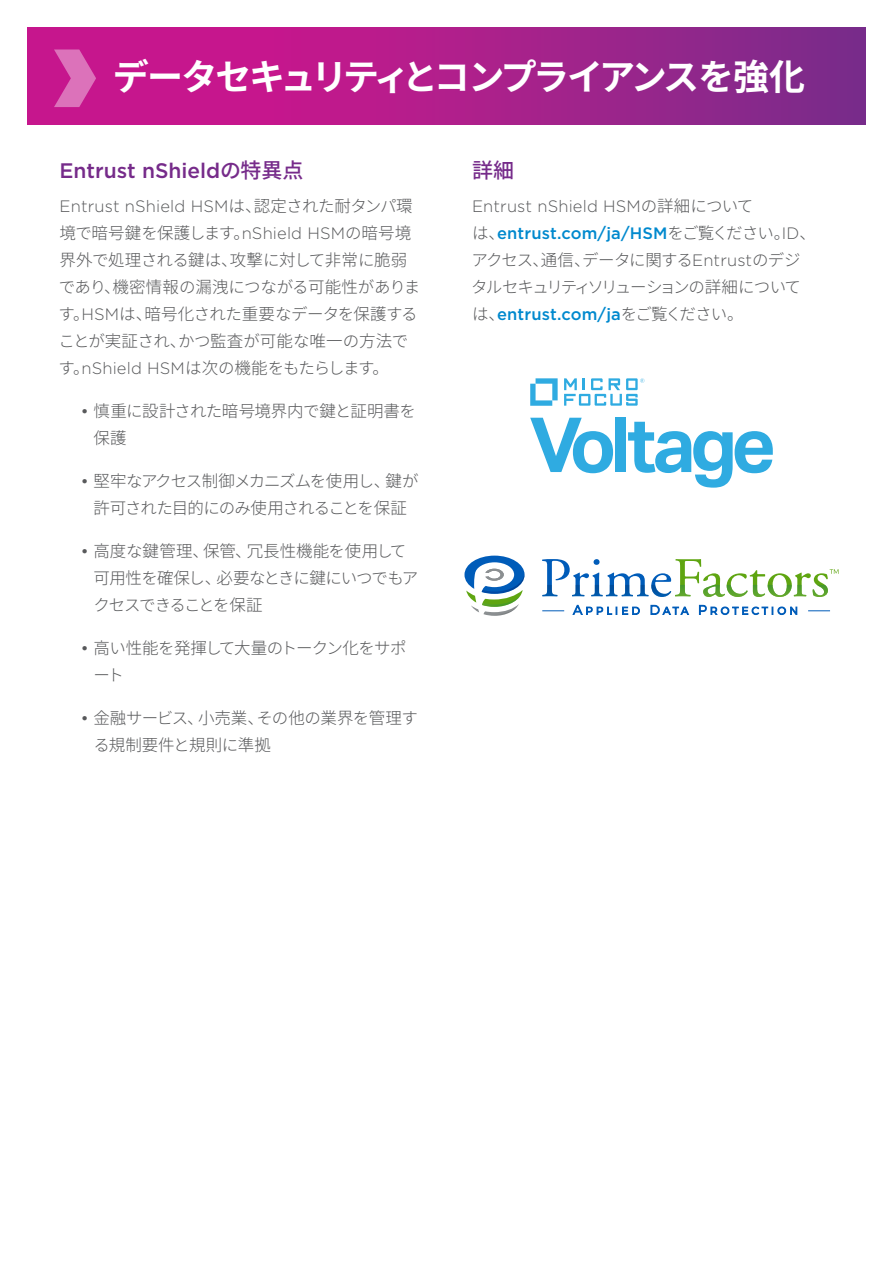
<style>
.page{position:relative;width:893px;height:1263px;background:#fff}
.page>*{position:absolute;margin:0;border:0;box-sizing:border-box;transform-origin:0 0}
._1_Back_Page_Title{font:700 36px "Noto Sans CJ Kjp";letter-spacing:-.1em;color:#fff}
._3_Header{font:500 21px "Gotham";color:#762b8a}
._3_Header-2{font:500 21px "Noto Sans CJ Kjp";color:#762b8a}
._4_Body_Text{font:300 16.5px/27px "Noto Sans CJ Kjp";letter-spacing:-.03em;color:#58595b}
._4_Body_Text-2{font:300 16.5px/27px "Noto Sans CJ Kjp";letter-spacing:-.07em;color:#58595b}
._4_Body_Text-3{font:300 16.5px/27px "Noto Sans CJ Kjp";letter-spacing:-.06em;color:#58595b;text-align:center}
.s1{font-family:"Noto Sans CJ Kjp"}
.s2{font-family:"Gotham"}
.s3{font-family:"Gotham";font-weight:400}
.s4{font-family:"Gotham";font-weight:500;color:#0089ce}
</style>
<div class="page">
<svg style="left:27px;top:27px;width:839px;height:98px;background:#aa1f8b"></svg>
<svg style="left:54px;top:50px;width:42px;height:57px;background:#d34da8"></svg>
<svg style="left:573px;top:605px;width:67px;height:10px"></svg>
<svg style="left:651px;top:605px;width:38px;height:10px"></svg>
<svg style="left:699px;top:605px;width:98px;height:10px"></svg>
<svg style="left:542px;top:610px;width:22px;height:1px"></svg>
<svg style="left:808px;top:610px;width:22px;height:1px"></svg>
<svg style="left:542px;top:559px;width:296px;height:38px"></svg>
<svg style="left:464px;top:556px;width:61px;height:60px"></svg>
<svg style="left:530px;top:378px;width:28px;height:28px"></svg>
<svg style="left:564px;top:378px;width:80px;height:28px"></svg>
<svg style="left:530px;top:418px;width:83px;height:55px"></svg>
<div style="left:615px;top:418px;width:11px;height:54px;background:#2fabe1"></div>
<svg style="left:628px;top:422px;width:145px;height:66px"></svg>
<p class="_1_Back_Page_Title" style="left:113px;top:57px;width:694px">データセキュリティとコンプライアンスを強化</p>
<p class="_3_Header" style="left:60px;top:157px;width:246px">Entrust nShield<span class="s1">の特異点</span></p>
<p class="_4_Body_Text" style="left:58px;top:193px;width:364px"><span class="s2">Entrust nShield HSM</span>は、認定された耐タンパ環境で暗号鍵を保護します。<span class="s2">nShield HSM</span>の暗号境界外で処理される鍵は、攻撃に対して非常に脆弱であり、機密情報の漏洩につながる可能性があります。<span class="s2">HSM</span>は、暗号化された重要なデータを保護することが実証され、かつ監査が可能な唯一の方法です。<span class="s2">nShield HSM</span>は次の機能をもたらします。</p>
<p class="_4_Body_Text" style="left:94px;top:398px;width:324px;text-indent:-13px"><span class="s3">•</span> 慎重に設計された暗号境界内で鍵と証明書を保護</p>
<p class="_4_Body_Text-3" style="left:81px;top:467px;width:339px"><span class="s3">•</span> 堅牢なアクセス制御メカニズムを使用し、鍵が許可された目的にのみ使用されることを保証</p>
<p class="_4_Body_Text" style="left:94px;top:537px;width:326px;text-indent:-13px"><span class="s3">•</span> 高度な鍵管理、保管、冗長性機能を使用して可用性を確保し、必要なときに鍵にいつでもアクセスできることを保証</p>
<p class="_4_Body_Text" style="left:94px;top:634px;width:315px;text-indent:-13px"><span class="s3">•</span> 高い性能を発揮して大量のトークン化をサポート</p>
<p class="_4_Body_Text" style="left:94px;top:704px;width:326px;text-indent:-13px"><span class="s3">•</span> 金融サービス、小売業、その他の業界を管理する規制要件と規則に準拠</p>
<p class="_3_Header-2" style="left:472px;top:159px;width:43px">詳細</p>
<p class="_4_Body_Text-2" style="left:471px;top:193px;width:346px"><span class="s2">Entrust nShield HSM</span>の詳細について<br>は、<span class="s4">entrust.com/ja/HSM</span>をご覧ください。<span class="s2">ID</span>、アクセス、通信、データに関する<span class="s2">Entrust</span>のデジタルセキュリティソリューションの詳細については、<span class="s4">entrust.com/ja</span>をご覧ください。</p>
</div>
